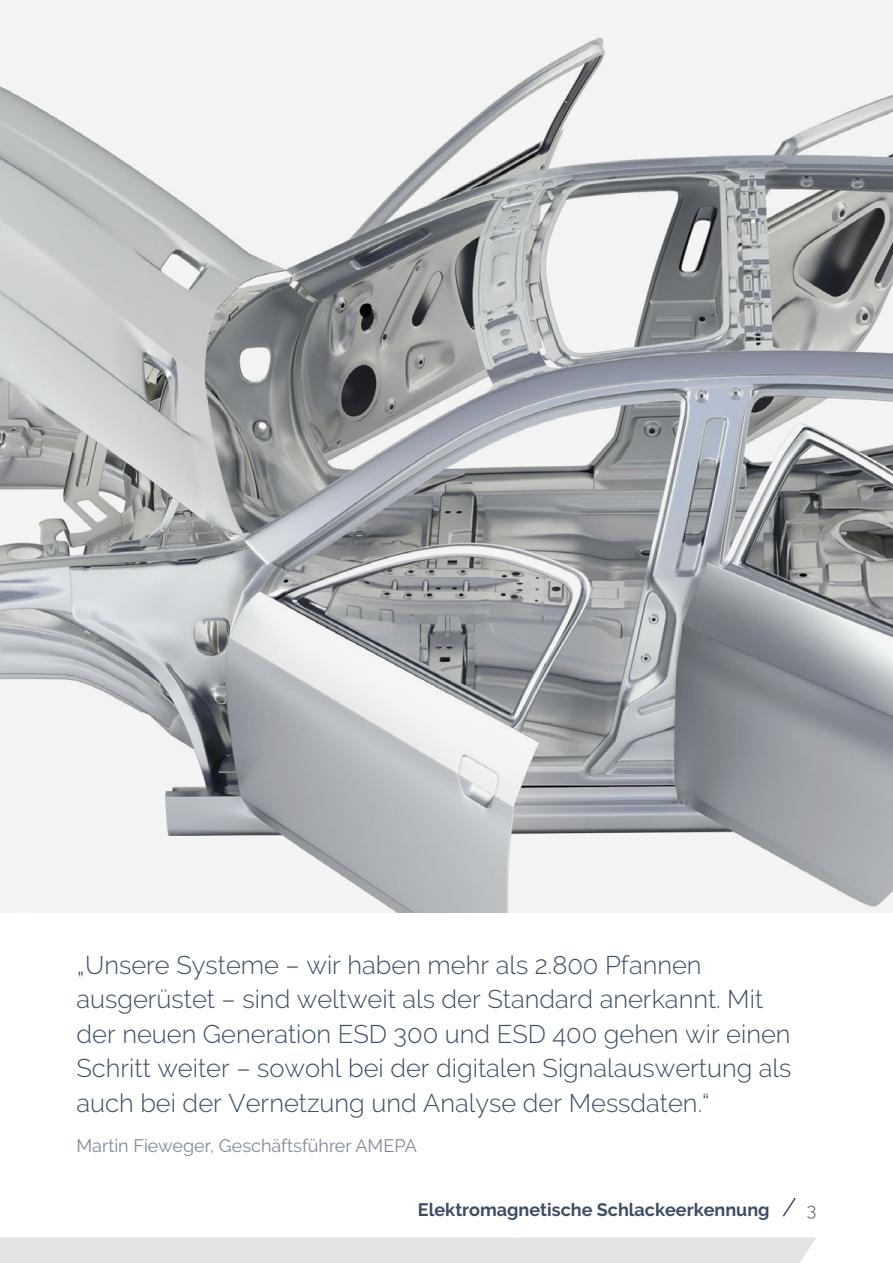
<style>
.page{position:relative;width:893px;height:1263px;background:#fff}
.page>*{position:absolute;margin:0;border:0;box-sizing:border-box;transform-origin:0 0}
.t1{font:300 25.5px/34.5px "Raleway";color:#3c4d66}
.t2{font:18px "Raleway";color:#80889b}
.t3{font:700 18px "Raleway";color:#3c4d66}
.t4{font:300 18px "Raleway";color:#3c4d66}
</style>
<div class="page">
<div style="left:0;top:1237px;width:816px;height:26px;background:#e3e3e4"></div>
<img style="left:0;top:0;width:893px;height:912px">
<svg style="left:782px;top:1197px;width:14px;height:20px"></svg>
<p class="t1" style="left:77px;top:950px;width:716px">„Unsere Systeme – wir haben mehr als 2.800 Pfannen ausgerüstet – sind weltweit als der Standard anerkannt. Mit der neuen Generation ESD 300 und ESD 400 gehen wir einen Schritt weiter – sowohl bei der digitalen Signalauswertung als auch bei der Vernetzung und Analyse der Messdaten.“</p>
<p class="t2" style="left:77px;top:1136px;width:342px">Martin Fieweger, Geschäftsführer AMEPA</p>
<p class="t3" style="left:418px;top:1200px;width:353px">Elektromagnetische Schlackeerkennung</p>
<p class="t4" style="left:807px;top:1203px;width:11px">3</p>
</div>
